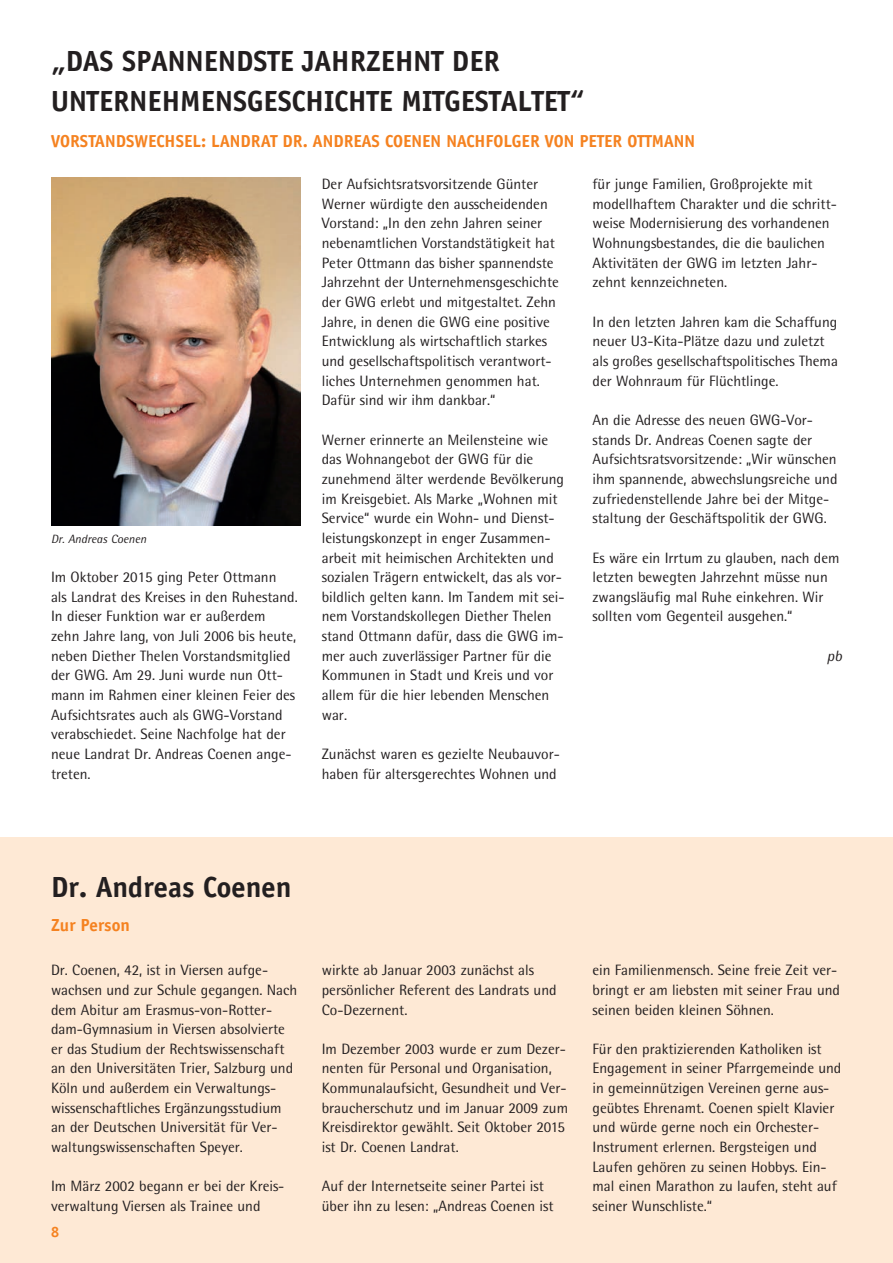
<style>
.page{position:relative;width:893px;height:1263px;background:#fff}
.page>*{position:absolute;margin:0;border:0;box-sizing:border-box;transform-origin:0 0}
.t1{font:700 30px/39.3px "Officina Sans";letter-spacing:.005em;color:#231f20}
.t2{font:700 18px "Officina Sans";color:#f58220}
.t3{font:700 17.85px "Officina Sans";letter-spacing:.005em;color:#f58220}
.t4{font:15px/19.6px "Rotis Semi Sans";color:#231f20}
.t5{font:italic 15px "Rotis Semi Sans";color:#231f20}
.t6{font:700 15px "Officina San ITC";color:#f58220}
.t7{font:italic 12px "Rotis Semi Sans";color:#231f20}
</style>
<div class="page">
<div style="left:0;top:838px;width:893px;height:425px;background:#fee9d5"></div>
<img style="left:51px;top:178px;width:249px;height:347px">
<h1 class="t1" style="left:51px;top:41px;width:535px">„DAS SPANNENDSTE JAHRZEHNT DER<br>UNTERNEHMENSGESCHICHTE MITGESTALTET“</h1>
<p class="t3" style="left:51px;top:131px;width:646px">VORSTANDSWECHSEL: LANDRAT DR. ANDREAS COENEN NACHFOLGER VON PETER OTTMANN</p>
<p class="t7" style="left:51px;top:532px;width:97px">Dr. Andreas Coenen</p>
<p class="t4" style="left:51px;top:567px;width:248px">Im Oktober 2015 ging Peter Ottmann<br>als Landrat des Kreises in den Ruhestand.<br>In dieser Funktion war er außerdem<br>zehn Jahre lang, von Juli 2006 bis heute, neben Diether Thelen Vorstandsmitglied der GWG. Am 29. Juni wurde nun Ott&shy;mann im Rahmen einer kleinen Feier des Aufsichtsrates auch als GWG-Vorstand verabschiedet. Seine Nachfolge hat der neue Landrat Dr. Andreas Coenen ange&shy;treten.</p>
<p class="t4" style="left:322px;top:174px;width:239px">Der Aufsichtsratsvorsitzende Günter Werner würdigte den ausscheidenden Vorstand: „In den zehn Jahren seiner nebenamtlichen Vorstandstätigkeit hat Peter Ottmann das bisher spannendste Jahrzehnt der Unternehmensgeschichte der GWG erlebt und mitgestaltet. Zehn Jahre, in denen die GWG eine positive Entwicklung als wirtschaftlich starkes und gesellschaftspolitisch verantwort&shy;liches Unternehmen genommen hat.<br>Dafür sind wir ihm dankbar.“</p>
<p class="t4" style="left:322px;top:430px;width:244px">Werner erinnerte an Meilensteine wie das Wohnangebot der GWG für die zunehmend älter werdende Bevölkerung im Kreisgebiet. Als Marke „Wohnen mit Service“ wurde ein Wohn- und Dienst&shy;leistungskonzept in enger Zusammen&shy;arbeit mit heimischen Architekten und sozialen Trägern entwickelt, das als vor&shy;bildlich gelten kann. Im Tandem mit sei&shy;nem Vorstandskollegen Diether Thelen stand Ottmann dafür, dass die GWG im&shy;mer auch zuverlässiger Partner für die Kommunen in Stadt und Kreis und vor allem für die hier lebenden Menschen war.</p>
<p class="t4" style="left:322px;top:744px;width:240px">Zunächst waren es gezielte Neubauvor&shy;haben für altersgerechtes Wohnen und</p>
<p class="t4" style="left:592px;top:174px;width:246px">für junge Familien, Großprojekte mit modellhaftem Charakter und die schritt&shy;weise Modernisierung des vorhandenen Wohnungsbestandes, die die baulichen Aktivitäten der GWG im letzten Jahr&shy;zehnt kennzeichneten.</p>
<p class="t4" style="left:592px;top:312px;width:247px">In den letzten Jahren kam die Schaffung neuer U3-Kita-Plätze dazu und zuletzt als großes gesellschaftspolitisches Thema der Wohnraum für Flüchtlinge.</p>
<p class="t4" style="left:592px;top:410px;width:247px">An die Adresse des neuen GWG-Vor&shy;stands Dr. Andreas Coenen sagte der Aufsichtsratsvorsitzende: „Wir wünschen ihm spannende, abwechslungsreiche und zufriedenstellende Jahre bei der Mitge&shy;staltung der Geschäftspolitik der GWG.</p>
<p class="t4" style="left:592px;top:547px;width:249px">Es wäre ein Irrtum zu glauben, nach dem letzten bewegten Jahrzehnt müsse nun zwangsläufig mal Ruhe einkehren. Wir sollten vom Gegenteil ausgehen.“</p>
<p class="t5" style="left:827px;top:647px;width:16px">pb</p>
<h1 class="t1" style="left:51px;top:867px;width:242px">Dr. Andreas Coenen</h1>
<p class="t2" style="left:51px;top:914px;width:80px">Zur Person</p>
<p class="t4" style="left:51px;top:960px;width:248px">Dr. Coenen, 42, ist in Viersen aufge&shy;wachsen und zur Schule gegangen. Nach dem Abitur am Erasmus-von-Rotter&shy;dam-Gymnasium in Viersen absolvierte er das Studium der Rechtswissenschaft an den Universitäten Trier, Salzburg und Köln und außerdem ein Verwaltungs&shy;wissenschaftliches Ergänzungsstudium an der Deutschen Universität für Ver&shy;waltungswissenschaften Speyer.</p>
<p class="t4" style="left:51px;top:1176px;width:235px">Im März 2002 begann er bei der Kreis&shy;verwaltung Viersen als Trainee und</p>
<p class="t6" style="left:51px;top:1222px;width:10px">8</p>
<p class="t4" style="left:322px;top:960px;width:236px">wirkte ab Januar 2003 zunächst als persönlicher Referent des Landrats und<br>Co-Dezernent.</p>
<p class="t4" style="left:322px;top:1039px;width:248px">Im Dezember 2003 wurde er zum Dezer&shy;nenten für Personal und Organisation, Kommunalaufsicht, Gesundheit und Ver&shy;braucherschutz und im Januar 2009 zum Kreisdirektor gewählt. Seit Oktober 2015 ist Dr. Coenen Landrat.</p>
<p class="t4" style="left:322px;top:1176px;width:233px">Auf der Internetseite seiner Partei ist über ihn zu lesen: „Andreas Coenen ist</p>
<p class="t4" style="left:592px;top:960px;width:249px">ein Familienmensch. Seine freie Zeit ver&shy;bringt er am liebsten mit seiner Frau und seinen beiden kleinen Söhnen.</p>
<p class="t4" style="left:592px;top:1039px;width:250px">Für den praktizierenden Katholiken ist Engagement in seiner Pfarrgemeinde und in gemeinnützigen Vereinen gerne aus&shy;geübtes Ehrenamt. Coenen spielt Klavier und würde gerne noch ein Orchester-Instrument erlernen. Bergsteigen und Laufen gehören zu seinen Hobbys. Ein&shy;mal einen Marathon zu laufen, steht auf seiner Wunschliste.“</p>
</div>
